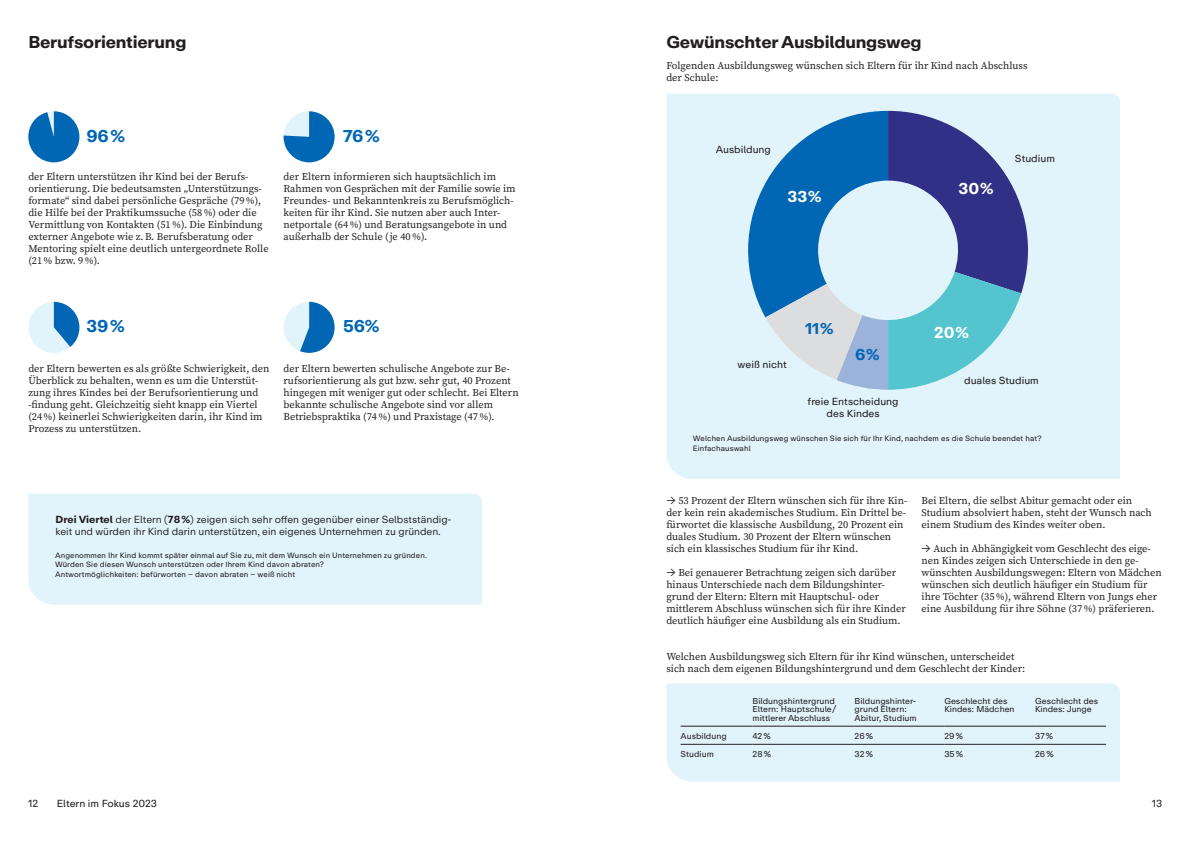
<style>
.page{position:relative;width:1191px;height:842px;background:#fff}
.page>*{position:absolute;margin:0;border:0;box-sizing:border-box;transform-origin:0 0}
.Überschrift_2{font:700 17px "Koerber Repro";letter-spacing:-.015em;color:#231f20}
.Infografik_grosse_Zahl{font:700 17px "Koerber Repro";letter-spacing:-.015em;color:#0166b3}
.Bildunterschriften{font:700 15.6px "Koerber Repro";color:#fff}
.Bildunterschriften-2{font:700 15.6px "Koerber Repro";color:#0166b3}
.Fließtext{font:10.4px/12px "Source Serif Pro";color:#231f20}
.Fließtext-2{font:10.2px/12px "Koerber Repro Screen";letter-spacing:-.005em;color:#231f20}
.Bildunterschriften-3{font:10.2px/12px "Koerber Repro";color:#231f20;text-align:center}
.Fließtext-3{font:8.5px/8.5px "Koerber Repro";color:#231f20}
.Fußnoten{font:7.7px/9.2px "Koerber Repro";letter-spacing:.01em;color:#231f20}
.s1{font-family:"Koerber Repro";font-weight:700}
.s2{font-family:"Koerber Repro Screen";font-size:10.2px}
</style>
<div class="page">
<div style="left:666px;top:683px;width:454px;height:98px;background:#e1f4fc"></div>
<div style="left:666px;top:94px;width:454px;height:385px;background:#e1f4fc"></div>
<svg style="left:747px;top:111px;width:282px;height:279px;background:#83acd1"></svg>
<hr style="left:680px;top:726px;width:72px;height:1px;background:#231f20">
<hr style="left:752px;top:726px;width:102px;height:1px;background:#231f20">
<hr style="left:854px;top:726px;width:90px;height:1px;background:#231f20">
<hr style="left:944px;top:726px;width:91px;height:1px;background:#231f20">
<hr style="left:1035px;top:726px;width:71px;height:1px;background:#231f20">
<hr style="left:680px;top:744px;width:72px;height:1px;background:#231f20">
<hr style="left:752px;top:744px;width:102px;height:1px;background:#231f20">
<hr style="left:854px;top:744px;width:90px;height:1px;background:#231f20">
<hr style="left:944px;top:744px;width:91px;height:1px;background:#231f20">
<hr style="left:1035px;top:744px;width:71px;height:1px;background:#231f20">
<svg style="left:283px;top:111px;width:51px;height:51px;background:#3c8bc6"></svg>
<svg style="left:28px;top:111px;width:51px;height:51px"></svg>
<div style="left:28px;top:302px;width:51px;height:51px;background:#e1f4fc;border-radius:50%"></div>
<svg style="left:54px;top:302px;width:25px;height:45px"></svg>
<div style="left:283px;top:302px;width:51px;height:51px;background:#e1f4fc;border-radius:50%"></div>
<svg style="left:300px;top:302px;width:34px;height:51px"></svg>
<div style="left:28px;top:493px;width:454px;height:111px;background:#e1f4fc"></div>
<p class="Überschrift_2" style="left:28px;top:31px;width:160px">Berufsorientierung</p>
<p class="Infografik_grosse_Zahl" style="left:86px;top:124px;width:40px">96 %</p>
<p class="Infografik_grosse_Zahl" style="left:343px;top:124px;width:38px">76 %</p>
<p class="Fließtext" style="left:28px;top:171px;width:242px">der Eltern unterstützen ihr Kind bei der Berufs&shy;orientierung. Die bedeutsamsten „Unterstützungs&shy;formate“ sind dabei persönliche Gespräche (79%), die Hilfe bei der Praktikumssuche (58%) oder die Vermittlung von Kontakten (51%). Die Einbindung externer Angebote wie z.B. Berufsberatung oder Mentoring spielt eine deutlich untergeordnete Rolle (21% bzw. 9%).</p>
<p class="Fließtext" style="left:283px;top:171px;width:234px">der Eltern informieren sich hauptsächlich im Rahmen von Gesprächen mit der Familie sowie im Freundes- und Bekanntenkreis zu Berufsmöglich&shy;keiten für ihr Kind. Sie nutzen aber auch Inter&shy;netportale (64%) und Beratungsangebote in und außerhalb der Schule (je 40%).</p>
<p class="Infografik_grosse_Zahl" style="left:86px;top:315px;width:40px">39 %</p>
<p class="Infografik_grosse_Zahl" style="left:343px;top:315px;width:38px">56%</p>
<p class="Fließtext" style="left:28px;top:363px;width:242px">der Eltern bewerten es als größte Schwierigkeit, den Überblick zu behalten, wenn es um die Unterstüt&shy;zung ihres Kindes bei der Berufsorientierung und -findung geht. Gleichzeitig sieht knapp ein Viertel (24%) keinerlei Schwierigkeiten darin, ihr Kind im Prozess zu unterstützen.</p>
<p class="Fließtext" style="left:283px;top:363px;width:236px">der Eltern bewerten schulische Angebote zur Be&shy;rufsorientierung als gut bzw. sehr gut, 40 Prozent hingegen mit weniger gut oder schlecht. Bei Eltern bekannte schulische Angebote sind vor allem Betriebspraktika (74%) und Praxistage (47%).</p>
<p class="Fließtext-2" style="left:56px;top:514px;width:397px"><span class="s1">Drei Viertel</span> der Eltern (<span class="s1">78 %</span>) zeigen sich sehr offen gegenüber einer Selbstständig&shy;keit und würden ihr Kind darin unterstützen, ein eigenes Unternehmen zu gründen.</p>
<p class="Fußnoten" style="left:55px;top:551px;width:373px">Angenommen Ihr Kind kommt später einmal auf Sie zu, mit dem Wunsch ein Unternehmen zu gründen.<br>Würden Sie diesen Wunsch unterstützen oder Ihrem Kind davon abraten?</p>
<p class="Fußnoten" style="left:55px;top:569px;width:241px">Antwortmöglichkeiten: befürworten – davon abraten – weiß nicht</p>
<p class="Überschrift_2" style="left:666px;top:31px;width:257px">Gewünschter Ausbildungsweg</p>
<p class="Fließtext" style="left:666px;top:59px;width:363px">Folgenden Ausbildungsweg wünschen sich Eltern für ihr Kind nach Abschluss der Schule:</p>
<p class="Bildunterschriften-3" style="left:715px;top:144px;width:57px">Ausbildung</p>
<p class="Bildunterschriften" style="left:787px;top:186px;width:36px">33%</p>
<p class="Bildunterschriften" style="left:958px;top:178px;width:36px">30%</p>
<p class="Bildunterschriften-3" style="left:1015px;top:152px;width:42px">Studium</p>
<p class="Bildunterschriften-3" style="left:737px;top:359px;width:51px">weiß nicht</p>
<p class="Bildunterschriften-2" style="left:805px;top:318px;width:30px">11 %</p>
<p class="Bildunterschriften-2" style="left:855px;top:344px;width:26px">6 %</p>
<p class="Bildunterschriften-3" style="left:807px;top:396px;width:92px">freie Entscheidung des Kindes</p>
<p class="Bildunterschriften" style="left:934px;top:322px;width:36px">20%</p>
<p class="Bildunterschriften-3" style="left:964px;top:374px;width:76px">duales Studium</p>
<p class="Fußnoten" style="left:693px;top:434px;width:350px">Welchen Ausbildungsweg wünschen Sie sich für Ihr Kind, nachdem es die Schule beendet hat?</p>
<p class="Fußnoten" style="left:693px;top:443px;width:59px">Einfachauswahl</p>
<p class="Fließtext" style="left:666px;top:495px;width:242px"><span class="s2">→</span> 53 Prozent der Eltern wünschen sich für ihre Kin&shy;der kein rein akademisches Studium. Ein Drittel be&shy;fürwortet die klassische Ausbildung, 20 Prozent ein duales Studium. 30 Prozent der Eltern wünschen sich ein klassisches Studium für ihr Kind.</p>
<p class="Fließtext" style="left:666px;top:567px;width:241px"><span class="s2">→</span> Bei genauerer Betrachtung zeigen sich darüber hinaus Unterschiede nach dem Bildungshinter&shy;grund der Eltern: Eltern mit Hauptschul- oder mittlerem Abschluss wünschen sich für ihre Kinder deutlich häufiger eine Ausbildung als ein Studium.</p>
<p class="Fließtext" style="left:921px;top:495px;width:232px">Bei Eltern, die selbst Abitur gemacht oder ein<br>Studium absolviert haben, steht der Wunsch nach einem Studium des Kindes weiter oben.</p>
<p class="Fließtext" style="left:921px;top:543px;width:242px"><span class="s2">→</span> Auch in Abhängigkeit vom Geschlecht des eige&shy;nen Kindes zeigen sich Unterschiede in den ge&shy;wünschten Ausbildungswegen: Eltern von Mädchen wünschen sich deutlich häufiger ein Studium für ihre Töchter (35%), während Eltern von Jungs eher eine Ausbildung für ihre Söhne (37%) präferieren.</p>
<p class="Fließtext" style="left:666px;top:651px;width:360px">Welchen Ausbildungsweg sich Eltern für ihr Kind wünschen, unterscheidet sich nach dem eigenen Bildungshintergrund und dem Geschlecht der Kinder:</p>
<p class="Fließtext-3" style="left:752px;top:696px;width:85px">Bildungshintergrund<br>Eltern: Hauptschule / mittlerer Abschluss</p>
<p class="Fließtext-3" style="left:854px;top:696px;width:63px">Bildungshinter&shy;grund Eltern:</p>
<p class="Fließtext-3" style="left:854px;top:713px;width:63px">Abitur, Studium</p>
<p class="Fließtext-3" style="left:944px;top:696px;width:72px">Geschlecht des<br>Kindes: Mädchen</p>
<p class="Fließtext-3" style="left:1035px;top:696px;width:65px">Geschlecht des<br>Kindes: Junge</p>
<p class="Fließtext-3" style="left:680px;top:731px;width:48px">Ausbildung</p>
<p class="Fließtext-3" style="left:752px;top:731px;width:20px">42 %</p>
<p class="Fließtext-3" style="left:854px;top:731px;width:20px">26 %</p>
<p class="Fließtext-3" style="left:944px;top:731px;width:20px">29 %</p>
<p class="Fließtext-3" style="left:1035px;top:731px;width:20px">37 %</p>
<p class="Fließtext-3" style="left:680px;top:750px;width:35px">Studium</p>
<p class="Fließtext-3" style="left:752px;top:750px;width:20px">28 %</p>
<p class="Fließtext-3" style="left:854px;top:750px;width:20px">32 %</p>
<p class="Fließtext-3" style="left:944px;top:750px;width:20px">35 %</p>
<p class="Fließtext-3" style="left:1035px;top:750px;width:20px">26 %</p>
<p class="Bildunterschriften-3" style="left:28px;top:798px;width:12px">12</p>
<p class="Bildunterschriften-3" style="left:57px;top:798px;width:102px">Eltern im Fokus 2023</p>
<p class="Bildunterschriften-3" style="left:1151px;top:798px;width:12px">13</p>
</div>
